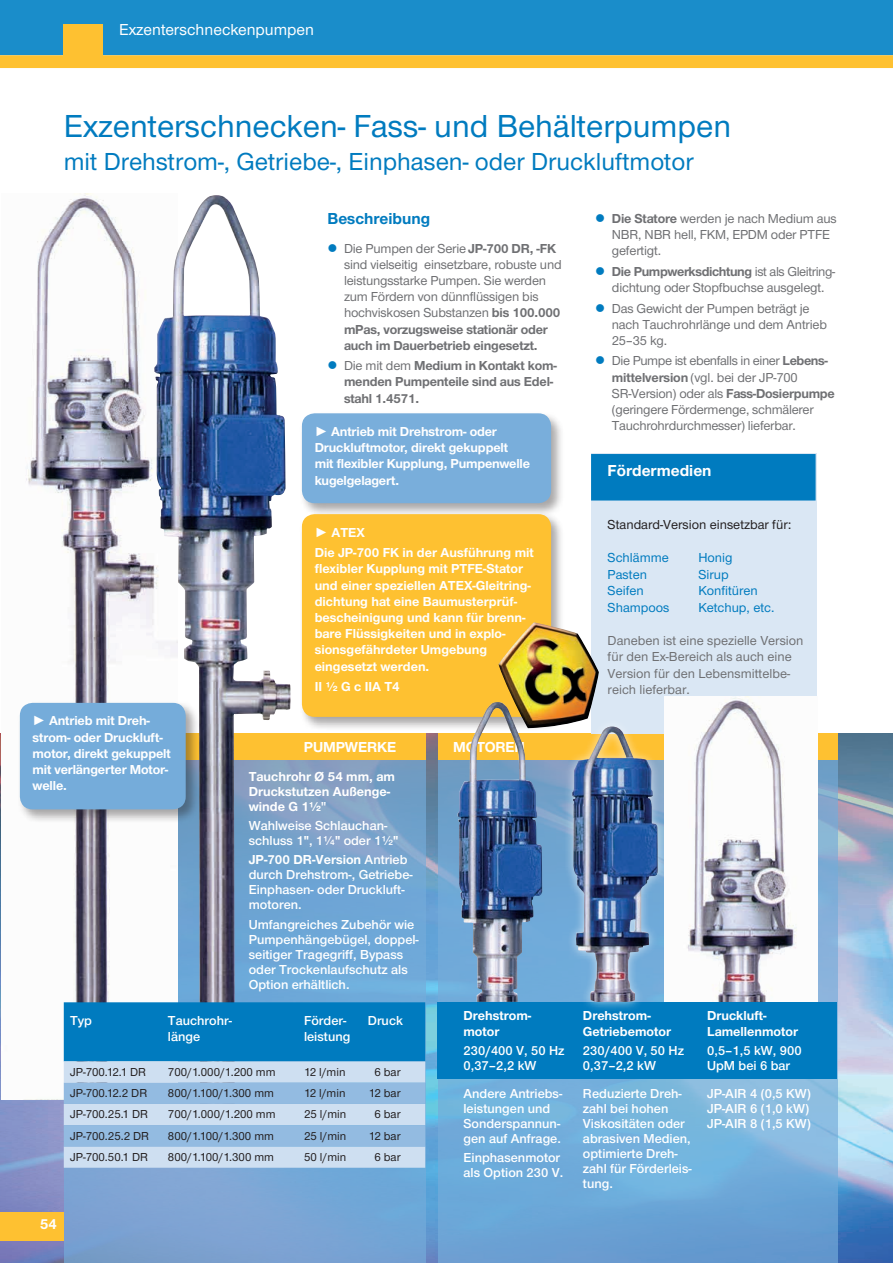
<style>
.page{position:relative;width:893px;height:1263px;background:#fff}
.page>*{position:absolute;margin:0;border:0;box-sizing:border-box;transform-origin:0 0}
.t1{font:500 33px "Nimbus Sans Novus T";color:#007bbf}
.t2{font:500 25.5px "Nimbus Sans Novus T";color:#007bbf}
.t3{font:500 16.5px "Nimbus Sans Novus T";color:#fff}
.t4{font:700 16.5px "Nimbus Sans Novus T";color:#fff}
.t5{font:700 16.5px "Nimbus Sans Novus T";color:#007bbf}
.t6{font:700 15px "Nimbus Sans Novus T";letter-spacing:-.01em;color:#fff}
.t7{font:500 13.5px/16.2px "Nimbus Sans Novus T";letter-spacing:-.015em;color:#6f7073}
.t8{font:600 13.5px/15px "Nimbus Sans Novus T";color:#fff}
.t9{font:700 13.5px/16.2px "Nimbus Sans Novus T";color:#fff}
.t10{font:700 13.5px/16.2px "Nimbus Sans Novus T";letter-spacing:-.015em;color:#6f7073}
.t11{font:500 13.5px/16.5px "Nimbus Sans Novus T";color:#007bbf}
.t12{font:500 13.5px "Nimbus Sans Novus T";color:#231f20}
.t13{font:500 12px "Nimbus Sans Novus T";color:#231f20}
.s1{color:#007bbf}
.s2{font-weight:700}
.s3{font-weight:500}
.s4{font-family:"Arial";font-weight:400}
</style>
<div class="page">
<div style="left:0;top:0;width:893px;height:55px;background:#1a8dca"></div>
<div style="left:64px;top:24px;width:39px;height:34px;background:#fec131"></div>
<svg style="left:0;top:55px;width:893px;height:13px"></svg>
<img style="left:0;top:733px;width:893px;height:530px">
<svg style="left:64px;top:760px;width:361px;height:503px;fill:#76a5d4"></svg>
<svg style="left:438px;top:760px;width:400px;height:503px"></svg>
<div style="left:64px;top:733px;width:361px;height:27px;background:#fec131"></div>
<div style="left:438px;top:733px;width:400px;height:27px;background:#fec131"></div>
<img style="left:2px;top:193px;width:152px;height:906px">
<div style="left:438px;top:1002px;width:399px;height:77px;background:#007bbf"></div>
<img style="left:154px;top:197px;width:137px;height:805px">
<div style="left:591px;top:453px;width:225px;height:280px;background:#dae7f4"></div>
<div style="left:591px;top:454px;width:225px;height:46px;background:#007bbf"></div>
<div style="left:299px;top:411px;width:266px;height:106px;background:#231f20;opacity:.39"></div>
<div style="left:302px;top:413px;width:249px;height:90px;background:#79aedb;border-radius:13px"></div>
<div style="left:299px;top:512px;width:266px;height:219px;background:#231f20;opacity:.39"></div>
<div style="left:302px;top:514px;width:249px;height:203px;background:#fec131;border-radius:13px"></div>
<div style="left:17px;top:700px;width:183px;height:123px;background:#231f20;opacity:.39"></div>
<div style="left:20px;top:703px;width:166px;height:106px;background:#75acda;border-radius:13px"></div>
<svg style="left:64px;top:1002px;width:361px;height:166px"></svg>
<img style="left:499px;top:622px;width:100px;height:106px">
<img style="left:665px;top:696px;width:152px;height:306px">
<div style="left:563px;top:717px;width:104px;height:294px;background:#fff;opacity:.62"></div>
<img style="left:572px;top:732px;width:86px;height:270px">
<img style="left:457px;top:703px;width:85px;height:299px">
<div style="left:0;top:1212px;width:64px;height:29px;background:#fec131"></div>
<p class="t3" style="left:119px;top:20px;width:196px">Exzenterschneckenpumpen</p>
<h1 class="t1" style="left:64px;top:106px;width:669px">Exzenterschnecken- Fass- und Behälterpumpen</h1>
<h2 class="t2" style="left:64px;top:146px;width:631px">mit Drehstrom-, Getriebe-, Einphasen- oder Druckluftmotor</h2>
<p class="t5" style="left:327px;top:208px;width:104px">Beschreibung</p>
<p class="t7" style="left:344px;top:240px;width:219px;text-indent:-17px"><span class="s1">●</span> Die Pumpen der Serie <span class="s2">JP-700 DR, -FK </span>sind vielseitig einsetzbare, robuste und leistungsstarke Pumpen. Sie werden zum Fördern von dünnflüssigen bis hochviskosen Substanzen <span class="s2">bis 100.000 mPas, vorzugsweise stationär oder auch im Dauerbetrieb eingesetzt.</span></p>
<p class="t10" style="left:344px;top:357px;width:214px;text-indent:-17px"><span class="s1">●</span> <span class="s3">Die mit dem</span> Medium in Kontakt kom&shy;menden Pumpenteile sind aus Edel&shy;stahl 1.4571.</p>
<p class="t9" style="left:315px;top:423px;width:217px"><span class="s4">►</span> Antrieb mit Drehstrom- oder<br>Druckluftmotor, direkt gekuppelt mit flexibler Kupplung, Pumpenwelle kugelgelagert.</p>
<p class="t9" style="left:33px;top:713px;width:140px"><span class="s4">►</span> Antrieb mit Dreh&shy;strom- oder Druckluft&shy;motor, direkt gekuppelt mit verlängerter Motor&shy;welle.</p>
<p class="t9" style="left:315px;top:522px;width:221px;line-height:20.4px"><span class="s4">►</span> ATEX<br>Die JP-700 FK in der Ausführung mit</p>
<p class="t9" style="left:315px;top:560px;width:218px">flexibler Kupplung mit PTFE-Stator und einer speziellen ATEX-Gleitring&shy;dichtung hat eine Baumusterprüf&shy;bescheinigung und kann für brenn&shy;bare Flüssigkeiten und in explo&shy;sionsgefährdeter Umgebung eingesetzt werden.</p>
<p class="t9" style="left:315px;top:678px;width:87px">II ½ G c IIA T4</p>
<p class="t6" style="left:304px;top:738px;width:94px">PUMPWERKE</p>
<p class="t6" style="left:453px;top:738px;width:73px">MOTOREN</p>
<p class="t9" style="left:249px;top:769px;width:148px;line-height:15px">Tauchrohr Ø 54 mm, am<br>Druckstutzen Außenge&shy;winde G 1½"</p>
<p class="t8" style="left:249px;top:818px;width:151px">Wahlweise Schlauchan&shy;schluss 1", 1¼" oder 1½"</p>
<p class="t8" style="left:249px;top:852px;width:165px"><span class="s2">JP-700 DR-Version</span> Antrieb durch Drehstrom-, Getriebe-<br>Einphasen- oder Druckluft&shy;motoren.</p>
<p class="t8" style="left:249px;top:916px;width:172px">Umfangreiches Zubehör wie<br>Pumpenhängebügel, doppel&shy;seitiger Tragegriff, Bypass oder Trockenlaufschutz als<br>Option erhältlich.</p>
<p class="t8" style="left:70px;top:1012px;width:23px">Typ</p>
<p class="t8" style="left:168px;top:1012px;width:66px;line-height:16.2px">Tauchrohr&shy;länge</p>
<p class="t8" style="left:304px;top:1012px;width:48px;line-height:16.2px">Förder&shy;leistung</p>
<p class="t8" style="left:368px;top:1012px;width:37px">Druck</p>
<p class="t13" style="left:70px;top:1065px;width:78px">JP-700.12.1 DR</p>
<p class="t13" style="left:168px;top:1065px;width:109px">700/1.000/1.200 mm</p>
<p class="t13" style="left:304px;top:1065px;width:43px">12 l/min</p>
<p class="t13" style="left:374px;top:1065px;width:28px">6 bar</p>
<p class="t13" style="left:70px;top:1086px;width:79px">JP-700.12.2 DR</p>
<p class="t13" style="left:168px;top:1086px;width:107px">800/1.100/1.300 mm</p>
<p class="t13" style="left:304px;top:1086px;width:43px">12 l/min</p>
<p class="t13" style="left:369px;top:1086px;width:33px">12 bar</p>
<p class="t13" style="left:70px;top:1107px;width:79px">JP-700.25.1 DR</p>
<p class="t13" style="left:168px;top:1107px;width:109px">700/1.000/1.200 mm</p>
<p class="t13" style="left:304px;top:1107px;width:44px">25 l/min</p>
<p class="t13" style="left:374px;top:1107px;width:28px">6 bar</p>
<p class="t13" style="left:70px;top:1128px;width:81px">JP-700.25.2 DR</p>
<p class="t13" style="left:168px;top:1128px;width:107px">800/1.100/1.300 mm</p>
<p class="t13" style="left:304px;top:1128px;width:44px">25 l/min</p>
<p class="t13" style="left:369px;top:1128px;width:33px">12 bar</p>
<p class="t13" style="left:70px;top:1150px;width:79px">JP-700.50.1 DR</p>
<p class="t13" style="left:168px;top:1150px;width:107px">800/1.100/1.300 mm</p>
<p class="t13" style="left:304px;top:1150px;width:44px">50 l/min</p>
<p class="t13" style="left:374px;top:1150px;width:28px">6 bar</p>
<p class="t6" style="left:40px;top:1215px;width:18px">54</p>
<p class="t9" style="left:463px;top:1007px;width:69px">Drehstrom&shy;motor</p>
<p class="t8" style="left:463px;top:1043px;width:102px">230/400 V, 50 Hz<br>0,37–2,2 kW</p>
<p class="t8" style="left:463px;top:1085px;width:100px">Andere Antriebs&shy;leistungen und<br>Sonderspannun&shy;gen auf Anfrage.</p>
<p class="t8" style="left:463px;top:1150px;width:101px">Einphasenmotor als Option 230 V.</p>
<p class="t7" style="left:612px;top:210px;width:226px;text-indent:-17px"><span class="s1">●</span> <span class="s2">Die Statore</span> werden je nach Medium aus<br>NBR, NBR hell, FKM, EPDM oder PTFE gefertigt.</p>
<p class="t7" style="left:595px;top:263px;width:241px;text-align:center"><span class="s1">●</span> <span class="s2">Die Pumpwerksdichtung</span> ist als Gleitring&shy;dichtung oder Stopfbuchse ausgelegt.</p>
<p class="t7" style="left:612px;top:300px;width:217px;text-indent:-17px"><span class="s1">●</span> Das Gewicht der Pumpen beträgt je nach Tauchrohrlänge und dem Antrieb<br>25–35 kg.</p>
<p class="t7" style="left:612px;top:353px;width:224px;text-indent:-17px"><span class="s1">●</span> Die Pumpe ist ebenfalls in einer <span class="s2">Lebens&shy;mittelversion</span> (vgl. bei der JP-700<br>SR-Version) oder als <span class="s2">Fass-Dosierpumpe </span>(geringere Fördermenge, schmälerer Tauchrohrdurchmesser) lieferbar.</p>
<p class="t4" style="left:608px;top:461px;width:105px">Fördermedien</p>
<p class="t12" style="left:608px;top:517px;width:185px">Standard-Version einsetzbar für:</p>
<p class="t11" style="left:608px;top:549px;width:63px">Schlämme<br>Pasten<br>Seifen<br>Shampoos</p>
<p class="t7" style="left:608px;top:632px;width:197px">Daneben ist eine spezielle Version für den Ex-Bereich als auch eine<br>Version für den Lebensmittelbe&shy;reich lieferbar.</p>
<p class="t11" style="left:698px;top:549px;width:78px">Honig<br>Sirup<br>Konfitüren<br>Ketchup, etc.</p>
<p class="t9" style="left:583px;top:1007px;width:90px">Drehstrom-<br>Getriebemotor</p>
<p class="t8" style="left:583px;top:1043px;width:102px">230/400 V, 50 Hz<br>0,37–2,2 kW</p>
<p class="t8" style="left:583px;top:1085px;width:110px">Reduzierte Dreh&shy;zahl bei hohen<br>Viskositäten oder abrasiven Medien, optimierte Dreh&shy;zahl für Förderleis&shy;tung.</p>
<p class="t9" style="left:707px;top:1007px;width:92px">Druckluft-<br>Lamellenmotor</p>
<p class="t8" style="left:707px;top:1043px;width:96px">0,5–1,5 kW, 900<br>UpM bei 6 bar</p>
<p class="t8" style="left:707px;top:1085px;width:105px">JP-AIR 4 (0,5 KW)<br>JP-AIR 6 (1,0 kW)<br>JP-AIR 8 (1,5 KW)</p>
</div>
